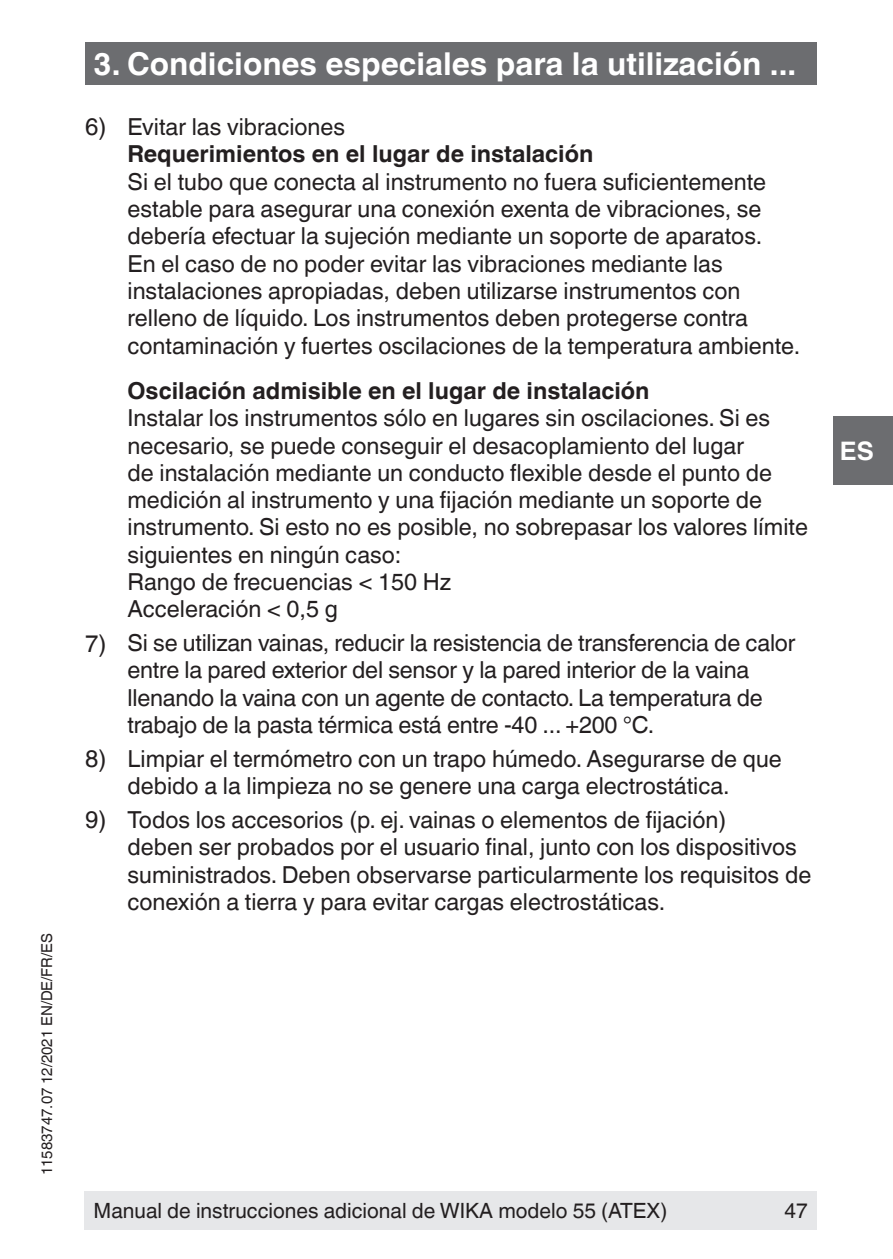
<style>
.page{position:relative;width:893px;height:1259px;background:#fff}
.page>*{position:absolute;margin:0;border:0;box-sizing:border-box;transform-origin:0 0}
.t1{font:700 31.5px "Helvetica World";color:#fff}
.t2{font:700 25.5px "Helvetica World";color:#fff}
.t3{font:23.4px/27.3px "Helvetica World";color:#231f20}
.t4{font:700 23.4px/27.3px "Helvetica World";color:#231f20}
.t5{font:21px "Helvetica World";color:#231f20}
.t6{font:15px "Helvetica World";color:#231f20}
.s1{font-weight:400;font-size:24px}
.s2{font-weight:400}
.s3{font-size:24px}
</style>
<div class="page">
<div style="left:84px;top:1191px;width:732px;height:38px;background:#e6e7e9"></div>
<div style="left:85px;top:43px;width:731px;height:42px;background:#6c6d70"></div>
<div style="left:833px;top:417px;width:60px;height:68px;background:#6c6d70"></div>
<p class="t6" style="left:38px;top:1175px;width:244px;rotate:-90deg">11583747.07 12/2021 EN/DE/FR/ES</p>
<h1 class="t1" style="left:94px;top:46px;width:704px">3. Condiciones especiales para la utilización ...</h1>
<p class="t4" style="left:128px;top:113px;width:467px;text-indent:-43px"><span class="s1">6)</span> <span class="s2">Evitar las vibraciones<br></span>Requerimientos en el lugar de instalación</p>
<p class="t3" style="left:128px;top:168px;width:674px">Si el tubo que conecta al instrumento no fuera suficientemente estable para asegurar una conexión exenta de vibraciones, se debería efectuar la sujeción mediante un soporte de aparatos.<br>En el caso de no poder evitar las vibraciones mediante las instalaciones apropiadas, deben utilizarse instrumentos con relleno de líquido. Los instrumentos deben protegerse contra contaminación y fuertes oscilaciones de la temperatura ambiente.</p>
<p class="t4" style="left:128px;top:377px;width:523px">Oscilación admisible en el lugar de instalación</p>
<p class="t3" style="left:128px;top:404px;width:682px">Instalar los instrumentos sólo en lugares sin oscilaciones. Si es necesario, se puede conseguir el desacoplamiento del lugar<br>de instalación mediante un conducto flexible desde el punto de medición al instrumento y una fijación mediante un soporte de instrumento. Si esto no es posible, no sobrepasar los valores límite siguientes en ningún caso:<br>Rango de frecuencias &lt; 150 Hz<br>Acceleración &lt; 0,5 g</p>
<p class="t3" style="left:128px;top:629px;width:669px;text-indent:-43px"><span class="s3">7)</span> Si se utilizan vainas, reducir la resistencia de transferencia de calor entre la pared exterior del sensor y la pared interior de la vaina llenando la vaina con un agente de contacto. La temperatura de trabajo de la pasta térmica está entre -40 ... +200 °C.</p>
<p class="t3" style="left:85px;top:745px;width:698px;text-align:center"><span class="s3">8)</span> Limpiar el termómetro con un trapo húmedo. Asegurarse de que debido a la limpieza no se genere una carga electrostática.</p>
<p class="t3" style="left:128px;top:806px;width:685px;text-indent:-43px"><span class="s3">9)</span> Todos los accesorios (p. ej. vainas o elementos de fijación)<br>deben ser probados por el usuario final, junto con los dispositivos suministrados. Deben observarse particularmente los requisitos de conexión a tierra y para evitar cargas electrostáticas.</p>
<p class="t2" style="left:840px;top:436px;width:35px">ES</p>
<p class="t5" style="left:94px;top:1198px;width:575px">Manual de instrucciones adicional de WIKA modelo 55 (ATEX)</p>
<p class="t5" style="left:785px;top:1198px;width:25px">47</p>
</div>
